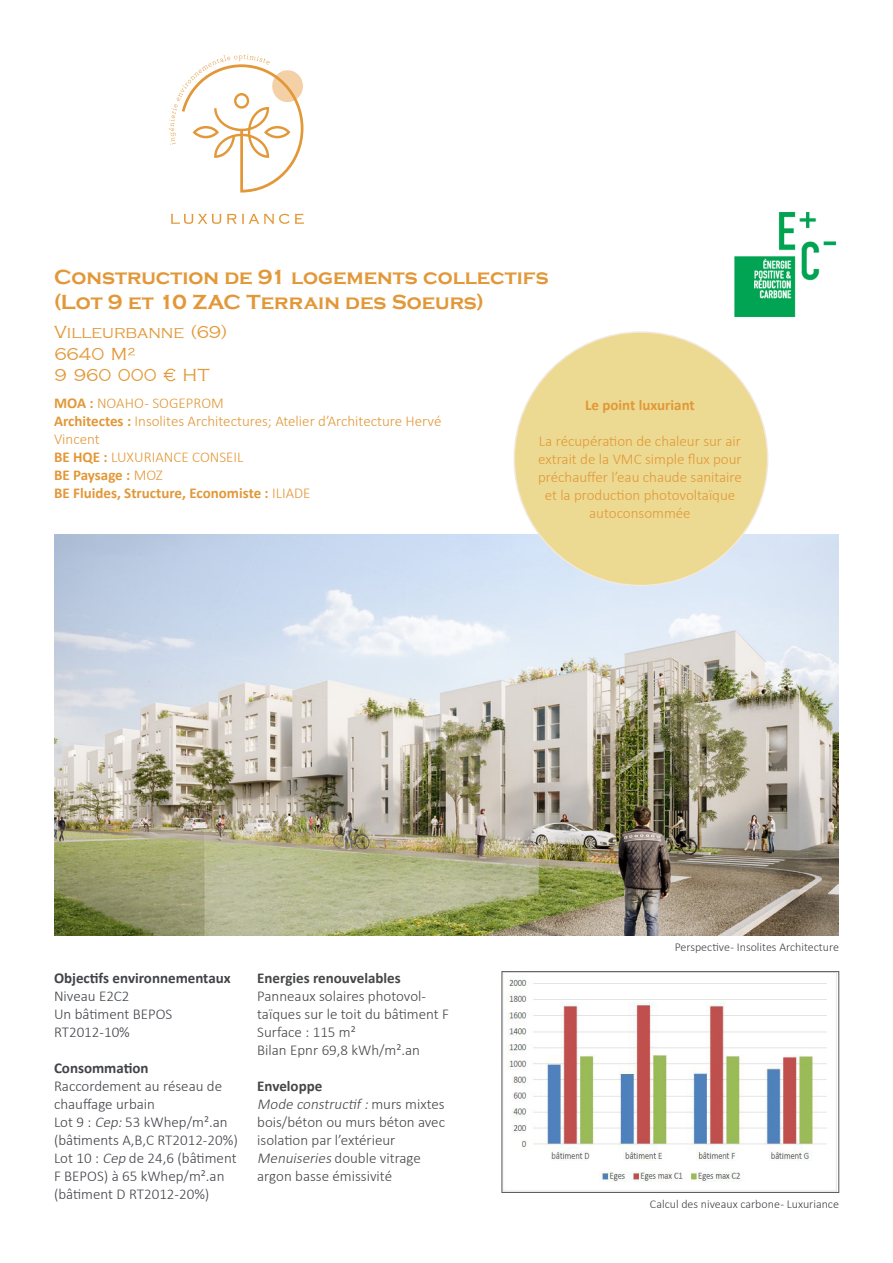
<style>
.page{position:relative;width:893px;height:1263px;background:#fff}
.page>*{position:absolute;margin:0;border:0;box-sizing:border-box;transform-origin:0 0}
.t1{font:700 21px/25.2px "Copperplate Gothic";color:#e29838}
.t2{font:18px "Copperplate";color:#e29838}
.t3{font:300 15px/18px "Calibri";color:#e29838;text-align:center}
.t4{font:300 15px/18px "Calibri";color:#454647}
.t5{font:300 15px/18px "Calibri";color:#414348}
.t6{font:700 15px "Calibri";color:#e29838}
.t7{font:700 15px "Calibri";color:#414348}
.t8{font:700 15px "Calibri";color:#454647}
.t9{font:italic 300 15px "Calibri";color:#454647}
.t10{font:300 15px "Calibri";color:#3f4347}
.t11{font:300 12px "Calibri";color:#414348}
.s1{font-family:"Copperplate Gothic";font-weight:300}
.s2{font-weight:700}
.s3{font-weight:300}
.s4{font-style:italic}
.s5{font-style:normal}
</style>
<div class="page">
<svg style="left:171px;top:213px;width:133px;height:11px"></svg>
<svg style="left:169px;top:54px;width:135px;height:139px"></svg>
<img style="left:734px;top:212px;width:102px;height:105px">
<img style="left:508px;top:973px;width:329px;height:217px">
<div style="left:502px;top:971px;width:337px;height:221px;border:1px solid #57585a"></div>
<img style="left:54px;top:535px;width:785px;height:400px">
<div style="left:514px;top:332px;width:254px;height:253px;background:#ecda92;border-radius:50%"></div>
<p class="t1" style="left:54px;top:265px;width:496px">Construction de 91 logements collectifs (Lot 9 et 10 ZAC Terrain des Soeurs)</p>
<p class="t2" style="left:54px;top:322px;width:175px">Villeurbanne (69)</p>
<p class="t2" style="left:54px;top:344px;width:83px">6640 M²</p>
<p class="t2" style="left:54px;top:366px;width:157px">9 960 000 <span class="s1">€</span> HT</p>
<p class="t3" style="left:54px;top:394px;width:171px"><span class="s2">MOA :</span> NOAHO - SOGEPROM</p>
<p class="t3" style="left:54px;top:412px;width:389px;text-align:left"><span class="s2">Architectes :</span> Insolites Architectures; Atelier d’Architecture Hervé<br>Vincent</p>
<p class="t3" style="left:54px;top:448px;width:191px"><span class="s2">BE HQE :</span> LUXURIANCE CONSEIL</p>
<p class="t6" style="left:54px;top:465px;width:110px">BE Paysage : <span class="s3">MOZ</span></p>
<p class="t6" style="left:54px;top:483px;width:258px">BE Fluides, Structure, Economiste : <span class="s3">ILIADE</span></p>
<p class="t6" style="left:585px;top:395px;width:111px">Le point luxuriant</p>
<p class="t3" style="left:538px;top:432px;width:205px">La récupération de chaleur sur air extrait de la VMC simple flux pour préchauffer l’eau chaude sanitaire et la production photovoltaïque autoconsommée</p>
<p class="t7" style="left:54px;top:967px;width:178px">Objectifs environnementaux</p>
<p class="t10" style="left:54px;top:986px;width:77px">Niveau E2C2</p>
<p class="t5" style="left:54px;top:1005px;width:120px">Un bâtiment BEPOS</p>
<p class="t5" style="left:54px;top:1023px;width:77px">RT2012-10%</p>
<p class="t7" style="left:54px;top:1057px;width:96px">Consommation</p>
<p class="t5" style="left:54px;top:1077px;width:170px">Raccordement au réseau de</p>
<p class="t5" style="left:54px;top:1095px;width:103px">chauffage urbain</p>
<p class="t5" style="left:54px;top:1113px;width:185px">Lot 9 : <span class="s4">Cep:</span>53 kWhep/m².an (bâtiments A,B,C RT2012-20%)</p>
<p class="t5" style="left:54px;top:1149px;width:184px">Lot 10 : <span class="s4">Cep</span> de 24,6 (bâtiment<br>F BEPOS) à 65 kWhep/m².an (bâtiment D RT2012-20%)</p>
<p class="t8" style="left:257px;top:967px;width:145px">Energies renouvelables</p>
<p class="t4" style="left:257px;top:986px;width:193px">Panneaux solaires photovol&shy;taïques sur le toit du bâtiment F</p>
<p class="t4" style="left:257px;top:1022px;width:100px">Surface : 115 m²</p>
<p class="t4" style="left:257px;top:1040px;width:164px">Bilan Epnr 69,8 kWh/m².an</p>
<p class="t8" style="left:257px;top:1075px;width:67px">Enveloppe</p>
<p class="t9" style="left:257px;top:1094px;width:189px">Mode constructif:<span class="s5">m u rs m i xt e s</span></p>
<p class="t4" style="left:257px;top:1112px;width:189px">bois/béton ou murs béton avec isolation par l’extérieur</p>
<p class="t4" style="left:257px;top:1148px;width:165px"><span class="s4">Menuiseries</span>double vitrage argon basse émissivité</p>
<p class="t11" style="left:675px;top:939px;width:166px">Perspective - Insolites Architecture</p>
<p class="t11" style="left:650px;top:1196px;width:191px">Calcul des niveaux carbone - Luxuriance</p>
</div>
